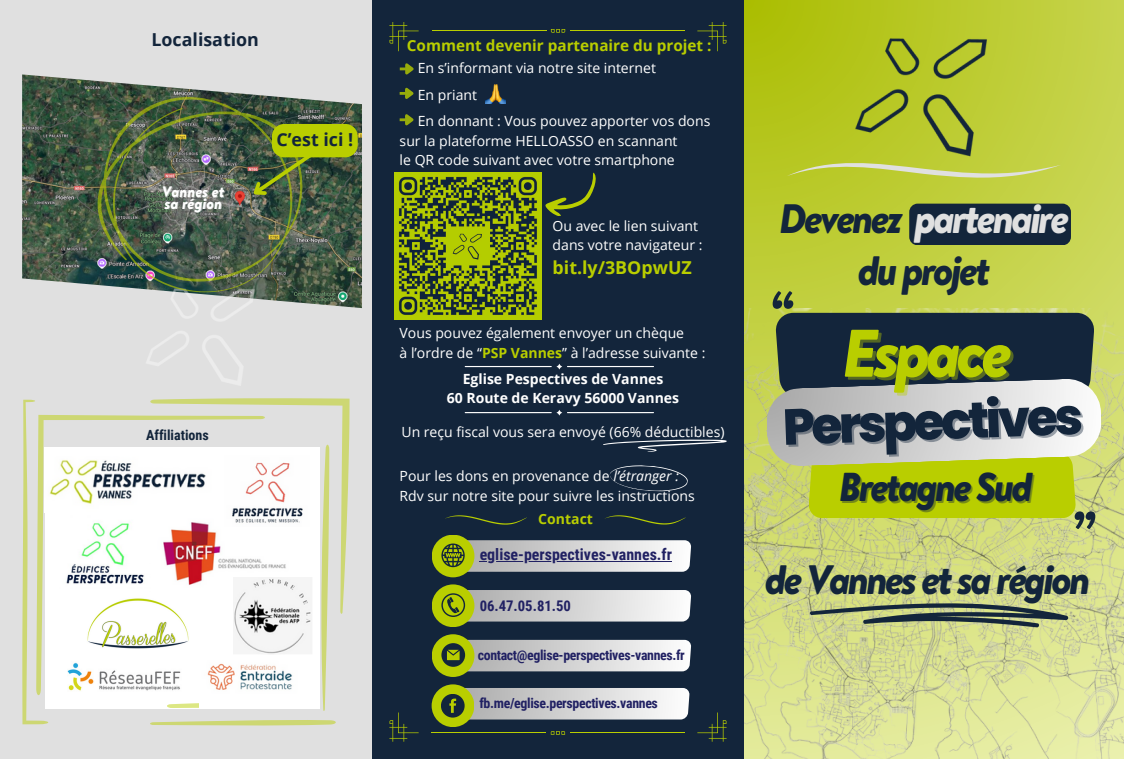
<style>
.page{position:relative;width:1124px;height:759px;background:#fff}
.page>*{position:absolute;margin:0;border:0;box-sizing:border-box;transform-origin:0 0}
.t1{font:italic 900 67px "Brandon Text";letter-spacing:-.07em;color:#b9ce00}
.t2{font:italic 900 53.5px "Brandon Text";color:#14253b}
.t3{font:800 50.38px "Poppins";color:#13253b}
.t4{font:italic 900 41px "Brandon Text";letter-spacing:-.07em;color:#13253b}
.t5{font:italic 900 41px "Brandon Text";letter-spacing:-.07em;color:#e0e0e0}
.t6{font:italic 900 41px "Brandon Text";letter-spacing:-.07em;color:#14253b}
.t7{font:italic 900 40.25px "Brandon Text";letter-spacing:-.07em;color:#13253b}
.t8{font:700 17.88px "Open Sans";color:#13253b}
.t9{font:700 17.88px "Open Sans";color:#b9ce00}
.t10{font:700 16px "Roboto Condensed";color:#212163}
.t11{font:700 15.25px "Open Sans";color:#b9ce00}
.t12{font:italic 900 15.12px "Brandon Text";color:#fff}
.t13{font:700 14.62px "Roboto Condensed";color:#212163}
.t14{font:14px/19.4px "Open Sans";color:#fff}
.t15{font:700 14px/19.4px "Open Sans";color:#fff;text-align:center}
.t16{font:700 14px "Roboto Condensed";color:#13253b}
.t17{font:700 14px "Open Sans";color:#b9ce01}
.t18{font:700 13.88px "Roboto Condensed";letter-spacing:-.025em;color:#212163}
.s1{font-weight:700;color:#b9ce00}
.s2{font-style:italic}
.s3{color:#13253b}
</style>
<div class="page">
<div style="left:0;top:0;width:372px;height:758px;background:#e0e0e0"></div>
<div style="left:372px;top:0;width:372px;height:758px;background:#13253b"></div>
<svg style="left:744px;top:0;width:379px;height:308px;background:#becd38"></svg>
<img style="left:22px;top:74px;width:340px;height:234px">
<img style="left:833px;top:15px;width:180px;height:141px">
<svg style="left:786px;top:156px;width:274px;height:23px;background:#c2cf4d"></svg>
<img style="left:744px;top:308px;width:379px;height:450px">
<div style="left:909px;top:203px;width:161px;height:42px;background:#13253b;border-radius:8px"></div>
<svg style="left:399px;top:63px;width:15px;height:12px"></svg>
<img style="left:485px;top:84px;width:20px;height:20px">
<svg style="left:809px;top:603px;width:259px;height:24px;background:#838f6b"></svg>
<svg style="left:545px;top:172px;width:51px;height:44px"></svg>
<svg style="left:445px;top:515px;width:81px;height:9px"></svg>
<svg style="left:389px;top:22px;width:29px;height:29px"></svg>
<svg style="left:697px;top:22px;width:29px;height:29px"></svg>
<svg style="left:550px;top:29px;width:15px;height:4px"></svg>
<hr style="left:432px;top:31px;width:114px;height:1px;background:#b9ce00">
<hr style="left:570px;top:31px;width:114px;height:1px;background:#b9ce00">
<svg style="left:697px;top:712px;width:29px;height:29px"></svg>
<svg style="left:389px;top:712px;width:29px;height:29px"></svg>
<svg style="left:550px;top:731px;width:15px;height:3px"></svg>
<hr style="left:569px;top:732px;width:115px;height:1px;background:#b9ce00">
<hr style="left:431px;top:732px;width:115px;height:1px;background:#b9ce00">
<img style="left:127px;top:292px;width:136px;height:93px">
<svg style="left:399px;top:87px;width:15px;height:12px"></svg>
<svg style="left:399px;top:114px;width:15px;height:12px"></svg>
<div style="left:431px;top:534px;width:43px;height:43px;background:#b9ce00;border-radius:50%"></div>
<div style="left:431px;top:584px;width:43px;height:43px;background:#b9ce00;border-radius:50%"></div>
<div style="left:431px;top:634px;width:43px;height:42px;background:#b9ce00;border-radius:50%"></div>
<svg style="left:441px;top:540px;width:250px;height:31px;background:#cacdbb"></svg>
<svg style="left:441px;top:590px;width:250px;height:31px;background:#ced0bc"></svg>
<svg style="left:441px;top:639px;width:250px;height:32px;background:#c6c9b9"></svg>
<div style="left:431px;top:684px;width:43px;height:43px;background:#b9ce00;border-radius:50%"></div>
<div style="left:441px;top:693px;width:23px;height:24px;background:#13253b;border-radius:50%"></div>
<svg style="left:445px;top:687px;width:244px;height:32px;background:#c6c8bc"></svg>
<hr style="left:479px;top:561px;width:193px;height:1px;background:#212163">
<svg style="left:605px;top:515px;width:80px;height:9px"></svg>
<svg style="left:603px;top:439px;width:123px;height:12px"></svg>
<svg style="left:556px;top:363px;width:6px;height:6px"></svg>
<hr style="left:464px;top:366px;width:87px;height:1px;background:#fff">
<hr style="left:567px;top:366px;width:86px;height:1px;background:#fff">
<svg style="left:556px;top:410px;width:6px;height:5px"></svg>
<hr style="left:464px;top:412px;width:87px;height:1px;background:#fff">
<hr style="left:567px;top:412px;width:86px;height:1px;background:#fff">
<svg style="left:609px;top:465px;width:79px;height:27px"></svg>
<svg style="left:766px;top:313px;width:335px;height:205px;background:#8e996a"></svg>
<img style="left:394px;top:172px;width:147px;height:147px">
<img style="left:97px;top:97px;width:205px;height:195px">
<svg style="left:244px;top:124px;width:113px;height:81px;background:#697d2b"></svg>
<svg style="left:22px;top:398px;width:327px;height:328px"></svg>
<img style="left:199px;top:648px;width:101px;height:60px">
<img style="left:153px;top:518px;width:143px;height:69px">
<img style="left:233px;top:578px;width:79px;height:76px">
<img style="left:45px;top:447px;width:172px;height:65px">
<img style="left:224px;top:455px;width:85px;height:72px">
<img style="left:60px;top:515px;width:90px;height:76px">
<img style="left:82px;top:595px;width:109px;height:57px">
<img style="left:68px;top:657px;width:113px;height:43px">
<p class="t8" style="left:151px;top:27px;width:109px">Localisation</p>
<p class="t12" style="left:162px;top:181px;width:64px">Vannes et</p>
<p class="t12" style="left:164px;top:192px;width:59px">sa région</p>
<p class="t8" style="left:276px;top:127px;width:78px">C’est ici !</p>
<p class="t16" style="left:146px;top:427px;width:64px">Affiliations</p>
<h5 class="t11" style="left:407px;top:35px;width:306px">Comment devenir partenaire du projet :</h5>
<h5 class="t14" style="left:418px;top:58px;width:239px">En s’informant via notre site internet</h5>
<h4 class="t14" style="left:418px;top:85px;width:61px">En priant</h4>
<p class="t14" style="left:399px;top:111px;width:312px;text-indent:18px">En donnant : Vous pouvez apporter vos dons sur la plateforme HELLOASSO en scannant</p>
<p class="t14" style="left:399px;top:150px;width:276px">le QR code suivant avec votre smartphone</p>
<p class="t14" style="left:552px;top:215px;width:147px">Ou avec le lien suivant</p>
<h6 class="t14" style="left:552px;top:235px;width:151px">dans votre navigateur :</h6>
<p class="t9" style="left:552px;top:254px;width:141px">bit.ly/3BOpwUZ</p>
<p class="t14" style="left:399px;top:323px;width:286px">Vous pouvez également envoyer un chèque</p>
<p class="t14" style="left:399px;top:342px;width:307px">à l’ordre de “<span class="s1">PSP Vannes</span>” à l’adresse suivante :</p>
<p class="t15" style="left:447px;top:369px;width:234px">Eglise Pespectives de Vannes<br>60 Route de Keravy 56000 Vannes</p>
<p class="t14" style="left:401px;top:421px;width:324px">Un reçu fiscal vous sera envoyé (66% déductibles)</p>
<p class="t14" style="left:399px;top:466px;width:281px">Pour les dons en provenance de <span class="s2">l’étranger :</span></p>
<p class="t14" style="left:399px;top:485px;width:296px">Rdv sur notre site pour suivre les instructions</p>
<h6 class="t17" style="left:538px;top:509px;width:56px">Contact</h6>
<p class="t10" style="left:479px;top:545px;width:194px">eglise-perspectives-vannes.fr</p>
<p class="t13" style="left:479px;top:597px;width:93px">06.47.05.81.50</p>
<p class="t18" style="left:477px;top:646px;width:208px">contact@eglise-perspectives-vannes.fr</p>
<p class="t18" style="left:479px;top:695px;width:180px">fb.me/eglise.perspectives.vannes</p>
<p class="t5" style="left:779px;top:190px;width:291px"><span class="s3">Devenez</span> partenaire</p>
<p class="t6" style="left:857px;top:241px;width:134px">du projet</p>
<p class="t2" style="left:769px;top:272px;width:25px">“</p>
<p class="t1" style="left:841px;top:305px;width:171px">Espace</p>
<p class="t3" style="left:781px;top:391px;width:302px;rotate:-2deg">Perspectives</p>
<p class="t7" style="left:838px;top:457px;width:196px">Bretagne Sud</p>
<p class="t2" style="left:1070px;top:492px;width:25px">”</p>
<p class="t4" style="left:764px;top:550px;width:327px">de Vannes et sa région</p>
</div>
